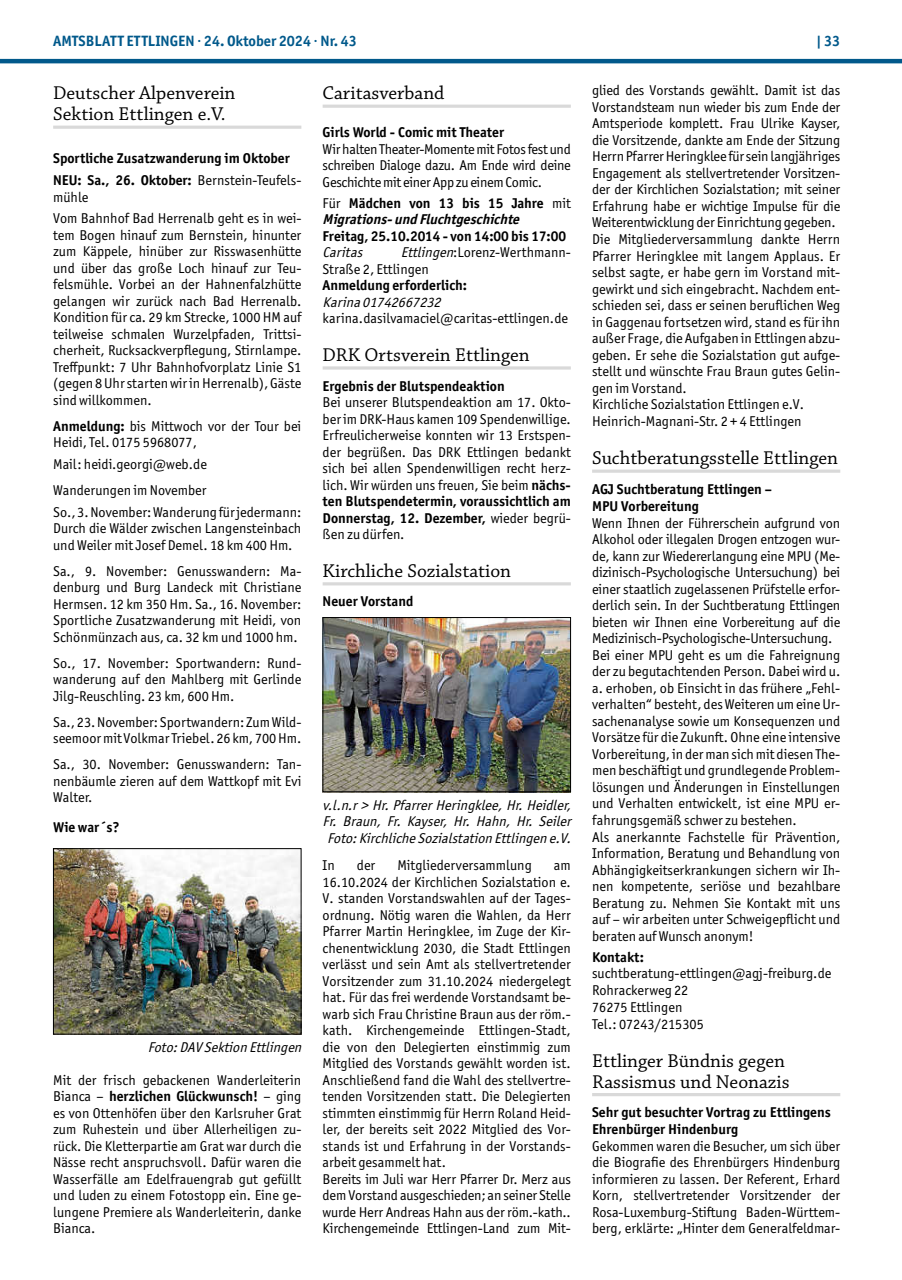
<style>
.page{position:relative;width:902px;height:1280px;background:#fff}
.page>*{position:absolute;margin:0;border:0;box-sizing:border-box;transform-origin:0 0}
.t1{font:19.5px/21px "Chaparral Pro";color:#000}
.t2{font:700 15px "Officina Sans ITC Pro";color:#01598b}
.t3{font:14.25px/16.5px "Officina Sans ITC Pro";color:#000}
.t4{font:700 14.25px/21.8px "Officina Sans ITC Pro";color:#000}
.t5{font:italic 14.25px/16.5px "Officina Sans ITC Pro";color:#000;text-align:center}
.t6{font:italic 700 14.25px/16.5px "Officina Sans ITC Pro";color:#000}
.s1{font-weight:400}
.s2{font-weight:700}
.s3{font-weight:400;font-style:normal}
.s4{font-style:normal}
.s5{font-style:italic}
</style>
<div class="page">
<hr style="left:0;top:59px;width:901px;height:4px;background:#01598b">
<hr style="left:53px;top:126px;width:248px;height:3px;background:#d9d9d9">
<img style="left:55px;top:850px;width:244px;height:182px">
<div style="left:53px;top:848px;width:248px;height:186px;border:1px solid #000"></div>
<hr style="left:322px;top:105px;width:248px;height:3px;background:#d9d9d9">
<svg style="left:322px;top:366px;width:248px;height:4px"></svg>
<hr style="left:322px;top:582px;width:248px;height:3px;background:#d9d9d9">
<img style="left:324px;top:619px;width:244px;height:171px">
<div style="left:322px;top:617px;width:248px;height:175px;border:1px solid #000"></div>
<hr style="left:592px;top:470px;width:248px;height:3px;background:#d9d9d9">
<hr style="left:592px;top:1093px;width:248px;height:3px;background:#d9d9d9">
<p class="t2" style="left:53px;top:31px;width:305px">AMTSBLATT ETTLINGEN · 24. Oktober 2024 · Nr. 43</p>
<p class="t2" style="left:816px;top:31px;width:26px">| 33</p>
<h1 class="t1" style="left:53px;top:84px;width:184px">Deutscher Alpenverein<br>Sektion Ettlingen e.V.</h1>
<p class="t4" style="left:53px;top:148px;width:250px">Sportliche Zusatzwanderung im Oktober<br>NEU: Sa., 26. Oktober: <span class="s1">Bernstein-Teufels-</span></p>
<p class="t3" style="left:53px;top:186px;width:250px;line-height:21.8px">mühle<br>Vom Bahnhof Bad Herrenalb geht es in wei-</p>
<p class="t3" style="left:53px;top:227px;width:250px;text-align:justify">tem Bogen hinauf zum Bernstein, hinunter zum Käppele, hinüber zur Risswasenhütte und über das große Loch hinauf zur Teu&shy;felsmühle. Vorbei an der Hahnenfalzhütte gelangen wir zurück nach Bad Herrenalb.<br>Kondition für ca. 29 km Strecke, 1000 HM auf teilweise schmalen Wurzelpfaden, Trittsi&shy;cherheit, Rucksackverpflegung, Stirnlampe.<br>Treffpunkt: 7 Uhr Bahnhofvorplatz Linie S1 (gegen 8 Uhr starten wir in Herrenalb), Gäste sind willkommen.</p>
<p class="t3" style="left:53px;top:418px;width:250px"><span class="s2">Anmeldung:</span> bis Mittwoch vor der Tour bei<br>Heidi, Tel. 0175 5968077,</p>
<p class="t3" style="left:53px;top:451px;width:155px;line-height:26px">Mail: heidi.georgi@web.de<br>Wanderungen im November</p>
<p class="t3" style="left:53px;top:504px;width:250px;text-align:justify">So., 3. November: Wanderung für jedermann:<br>Durch die Wälder zwischen Langensteinbach und Weiler mit Josef Demel. 18 km 400 Hm.</p>
<p class="t3" style="left:53px;top:563px;width:250px;text-align:justify">Sa., 9. November: Genusswandern: Ma&shy;denburg und Burg Landeck mit Christiane Hermsen. 12 km 350 Hm. Sa., 16. November:<br>Sportliche Zusatzwanderung mit Heidi, von Schönmünzach aus, ca. 32 km und 1000 hm.</p>
<p class="t3" style="left:53px;top:655px;width:250px;text-align:justify">So., 17. November: Sportwandern: Rund&shy;wanderung auf den Mahlberg mit Gerlinde Jilg-Reuschling. 23 km, 600 Hm.</p>
<p class="t3" style="left:53px;top:713px;width:250px">Sa., 23. November: Sportwandern: Zum Wild&shy;seemoor mit Volkmar Triebel. 26 km, 700 Hm.</p>
<p class="t3" style="left:53px;top:756px;width:250px;text-align:justify">Sa., 30. November: Genusswandern: Tan&shy;nenbäumle zieren auf dem Wattkopf mit Evi Walter.</p>
<p class="t4" style="left:53px;top:816px;width:68px">Wie war´s?</p>
<p class="t3" style="left:592px;top:82px;width:250px">glied des Vorstands gewählt. Damit ist das Vorstandsteam nun wieder bis zum Ende der Amtsperiode komplett. Frau Ulrike Kayser, die Vorsitzende, dankte am Ende der Sitzung Herrn Pfarrer Heringklee für sein langjähriges Engagement als stellvertretender Vorsitzen&shy;der der Kirchlichen Sozialstation; mit seiner Erfahrung habe er wichtige Impulse für die Weiterentwicklung der Einrichtung gegeben.<br>Die Mitgliederversammlung dankte Herrn Pfarrer Heringklee mit langem Applaus. Er selbst sagte, er habe gern im Vorstand mit&shy;gewirkt und sich eingebracht. Nachdem ent&shy;schieden sei, dass er seinen beruflichen Weg in Gaggenau fortsetzen wird, stand es für ihn außer Frage, die Aufgaben in Ettlingen abzu&shy;geben. Er sehe die Sozialstation gut aufge&shy;stellt und wünschte Frau Braun gutes Gelin&shy;gen im Vorstand.<br>Kirchliche Sozialstation Ettlingen e.V.<br>Heinrich-Magnani-Str. 2 + 4 Ettlingen</p>
<h1 class="t1" style="left:592px;top:449px;width:247px">Suchtberatungsstelle Ettlingen</h1>
<p class="t4" style="left:592px;top:481px;width:181px;line-height:16.8px">AGJ Suchtberatung Ettlingen –<br>MPU Vorbereitung</p>
<p class="t3" style="left:592px;top:514px;width:250px">Wenn Ihnen der Führerschein aufgrund von Alkohol oder illegalen Drogen entzogen wur&shy;de, kann zur Wiedererlangung eine MPU (Me&shy;dizinisch-Psychologische Untersuchung) bei einer staatlich zugelassenen Prüfstelle erfor&shy;derlich sein. In der Suchtberatung Ettlingen bieten wir Ihnen eine Vorbereitung auf die Medizinisch-Psychologische-Untersuchung.<br>Bei einer MPU geht es um die Fahreignung der zu begutachtenden Person. Dabei wird u. a. erhoben, ob Einsicht in das frühere „Fehl&shy;verhalten“ besteht, des Weiteren um eine Ur&shy;sachenanalyse sowie um Konsequenzen und Vorsätze für die Zukunft. Ohne eine intensive Vorbereitung, in der man sich mit diesen The&shy;men beschäftigt und grundlegende Problem&shy;lösungen und Änderungen in Einstellungen und Verhalten entwickelt, ist eine MPU er&shy;fahrungsgemäß schwer zu bestehen.<br>Als anerkannte Fachstelle für Prävention, Information, Beratung und Behandlung von Abhängigkeitserkrankungen sichern wir Ih&shy;nen kompetente, seriöse und bezahlbare Beratung zu. Nehmen Sie Kontakt mit uns auf – wir arbeiten unter Schweigepflicht und beraten auf Wunsch anonym!</p>
<p class="t4" style="left:592px;top:946px;width:53px">Kontakt:</p>
<p class="t3" style="left:592px;top:965px;width:241px">suchtberatung-ettlingen@agj-freiburg.de<br>Rohrackerweg 22<br>76275 Ettlingen<br>Tel.: 07243/215305</p>
<h1 class="t1" style="left:592px;top:1051px;width:199px">Ettlinger Bündnis gegen<br>Rassismus und Neonazis</h1>
<p class="t4" style="left:592px;top:1104px;width:240px;line-height:16.5px">Sehr gut besuchter Vortrag zu Ettlingens<br>Ehrenbürger Hindenburg</p>
<p class="t3" style="left:592px;top:1137px;width:250px;text-align:justify">Gekommen waren die Besucher, um sich über die Biografie des Ehrenbürgers Hindenburg informieren zu lassen. Der Referent, Erhard Korn, stellvertretender Vorsitzender der Rosa-Luxemburg-Stiftung Baden-Württem&shy;berg, erklärte: „Hinter dem Generalfeldmar-</p>
<h1 class="t1" style="left:322px;top:84px;width:123px">Caritasverband</h1>
<p class="t4" style="left:322px;top:121px;width:183px">Girls World - Comic mit Theater</p>
<p class="t3" style="left:322px;top:141px;width:250px;text-align:justify">Wir halten Theater-Momente mit Fotos fest und schreiben Dialoge dazu. Am Ende wird deine Geschichte mit einer App zu einem Comic.</p>
<p class="t6" style="left:322px;top:194px;width:250px"><span class="s3">Für</span> <span class="s4">Mädchen von 13 bis 15 Jahre</span> <span class="s3">mit<br></span>Migrations-undFluchtgeschichte</p>
<p class="t4" style="left:322px;top:225px;width:245px">Freitag, 25.10.2014 - von 14:00 bis 17:00</p>
<p class="t5" style="left:322px;top:244px;width:45px">Caritas</p>
<p class="t3" style="left:322px;top:244px;width:250px;text-indent:78px"><span class="s5">Ettlingen</span>:Lorenz-Werthmann-<br>Straße 2, Ettlingen</p>
<p class="t4" style="left:322px;top:274px;width:146px">Anmeldung erforderlich:</p>
<p class="t5" style="left:322px;top:294px;width:123px">Karina01742667232</p>
<p class="t3" style="left:322px;top:310px;width:247px">karina.dasilvamaciel@caritas-ettlingen.de</p>
<h1 class="t1" style="left:322px;top:345px;width:209px">DRK Ortsverein Ettlingen</h1>
<p class="t4" style="left:322px;top:375px;width:183px">Ergebnis der Blutspendeaktion</p>
<p class="t3" style="left:322px;top:394px;width:250px;text-align:justify">Bei unserer Blutspendeaktion am 17. Okto&shy;ber im DRK-Haus kamen 109 Spendenwillige.<br>Erfreulicherweise konnten wir 13 Erstspen&shy;der begrüßen. Das DRK Ettlingen bedankt sich bei allen Spendenwilligen recht herz&shy;lich. Wir würden uns freuen, Sie beim <span class="s2">nächs&shy;ten Blutspendetermin, voraussichtlich am Donnerstag, 12. Dezember,</span> wieder begrü&shy;ßen zu dürfen.</p>
<h1 class="t1" style="left:322px;top:561px;width:190px">Kirchliche Sozialstation</h1>
<p class="t4" style="left:322px;top:591px;width:92px">Neuer Vorstand</p>
<p class="t5" style="left:322px;top:797px;width:253px">v.l.n.r&gt;Hr.PfarrerHeringklee,Hr.Heidler,<br>Fr. Braun, Fr. Kayser, Hr. Hahn, Hr. Seiler<br>Foto:KirchlicheSozialstation Ettlingen e.V.</p>
<p class="t3" style="left:322px;top:857px;width:14px">In</p>
<p class="t3" style="left:357px;top:857px;width:20px">der</p>
<p class="t3" style="left:397px;top:857px;width:136px">Mitgliederversammlung</p>
<p class="t3" style="left:322px;top:857px;width:250px;text-indent:231px">am 16.10.2024 der Kirchlichen Sozialstation e.<br>V. standen Vorstandswahlen auf der Tages&shy;ordnung. Nötig waren die Wahlen, da Herr Pfarrer Martin Heringklee, im Zuge der Kir&shy;chenentwicklung 2030, die Stadt Ettlingen verlässt und sein Amt als stellvertretender Vorsitzender zum 31.10.2024 niedergelegt hat. Für das frei werdende Vorstandsamt be&shy;warb sich Frau Christine Braun aus der röm.- kath. Kirchengemeinde Ettlingen-Stadt, die von den Delegierten einstimmig zum Mitglied des Vorstands gewählt worden ist.<br>Anschließend fand die Wahl des stellvertre&shy;tenden Vorsitzenden statt. Die Delegierten stimmten einstimmig für Herrn Roland Heid&shy;ler, der bereits seit 2022 Mitglied des Vor&shy;stands ist und Erfahrung in der Vorstands&shy;arbeit gesammelt hat.<br>Bereits im Juli war Herr Pfarrer Dr. Merz aus dem Vorstand ausgeschieden; an seiner Stelle wurde Herr Andreas Hahn aus der röm.-kath..<br>Kirchengemeinde Ettlingen-Land zum Mit-</p>
<p class="t5" style="left:148px;top:1039px;width:159px">Foto:DAVSektion Ettlingen</p>
<p class="t3" style="left:53px;top:1071px;width:250px;text-align:justify">Mit der frisch gebackenen Wanderleiterin Bianca – <span class="s2">herzlichen Glückwunsch!</span> – ging es von Ottenhöfen über den Karlsruher Grat zum Ruhestein und über Allerheiligen zu&shy;rück. Die Kletterpartie am Grat war durch die Nässe recht anspruchsvoll. Dafür waren die Wasserfälle am Edelfrauengrab gut gefüllt und luden zu einem Fotostopp ein. Eine ge&shy;lungene Premiere als Wanderleiterin, danke Bianca.</p>
</div>
